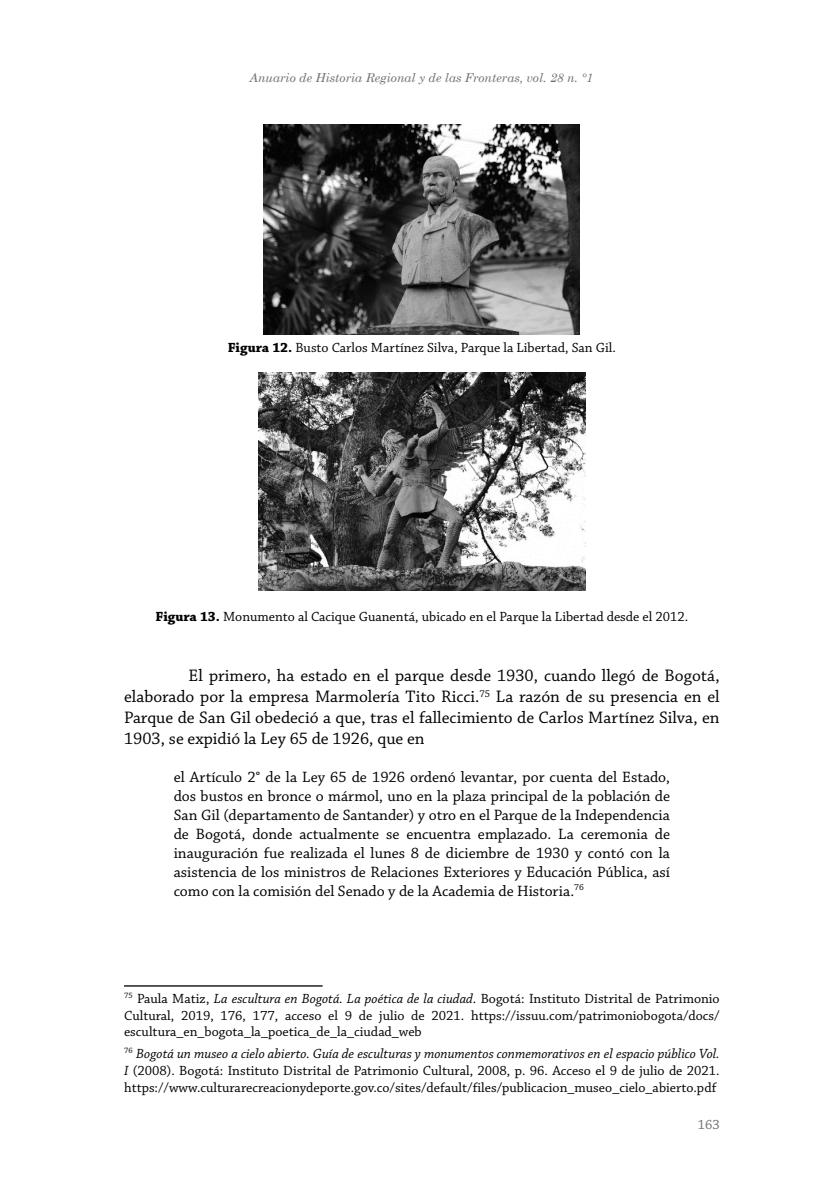
<style>
.page{position:relative;width:819px;height:1191px;background:#fff}
.page>*{position:absolute;margin:0;border:0;box-sizing:border-box;transform-origin:0 0}
.t1{font:17.5px/21px "Chaparral Pro";color:#000;text-align:justify}
.t2{font:15.75px/18.9px "Chaparral Pro";color:#000;text-align:justify}
.t3{font:14px/16.8px "Chaparral Pro";color:#000;text-align:justify}
.t4{font:14px "Chaparral Pro";color:#706f6f}
.t5{font:italic 12.25px "Century Schoolbook";color:#706f6f}
.s1{font-weight:700}
.s2{font-style:italic}
</style>
<div class="page">
<img style="left:264px;top:124px;width:316px;height:211px">
<img style="left:258px;top:372px;width:327px;height:218px">
<hr style="left:124px;top:985px;width:198px;height:1px;background:#000">
<p class="t5" style="left:249px;top:69px;width:345px">Anuario de Historia Regional y de las Fronteras, vol. 28 n. °1</p>
<p class="t3" style="left:228px;top:339px;width:389px"><span class="s1">Figura 12.</span> Busto Carlos Martínez Silva, Parque la Libertad, San Gil.</p>
<p class="t3" style="left:155px;top:609px;width:534px"><span class="s1">Figura 13.</span> Monumento al Cacique Guanentá, ubicado en el Parque la Libertad desde el 2012.</p>
<p class="t1" style="left:124px;top:666px;width:597px;text-indent:64px">El primero, ha estado en el parque desde 1930, cuando llegó de Bogotá, elaborado por la empresa Marmolería Tito Ricci.<sup>75</sup> La razón de su presencia en el Parque de San Gil obedeció a que, tras el fallecimiento de Carlos Martínez Silva, en 1903, se expidió la Ley 65 de 1926, que en</p>
<p class="t2" style="left:174px;top:768px;width:498px">el Artículo 2° de la Ley 65 de 1926 ordenó levantar, por cuenta del Estado, dos bustos en bronce o mármol, uno en la plaza principal de la población de San Gil (departamento de Santander) y otro en el Parque de la Independencia de Bogotá, donde actualmente se encuentra emplazado. La ceremonia de inauguración fue realizada el lunes 8 de diciembre de 1930 y contó con la asistencia de los ministros de Relaciones Exteriores y Educación Pública, así como con la comisión del Senado y de la Academia de Historia.<sup>76</sup></p>
<p class="t3" style="left:124px;top:990px;width:597px"><sup>75</sup> Paula Matiz, <span class="s2">La escultura en Bogotá. La poética de la ciudad</span>. Bogotá: Instituto Distrital de Patrimonio Cultural, 2019, 176, 177, acceso el 9 de julio de 2021. https://issuu.com/patrimoniobogota/docs/ escultura_en_bogota_la_poetica_de_la_ciudad_web</p>
<p class="t3" style="left:124px;top:1045px;width:597px"><sup>76</sup> <span class="s2">Bogotá un museo a cielo abierto. Guía de esculturas y monumentos conmemorativos en el espacio público Vol.<br>I</span> (2008). Bogotá: Instituto Distrital de Patrimonio Cultural, 2008, p. 96. Acceso el 9 de julio de 2021. https://www.culturarecreacionydeporte.gov.co/sites/default/files/publicacion_museo_cielo_abierto.pdf</p>
<p class="t4" style="left:697px;top:1117px;width:24px">163</p>
</div>
